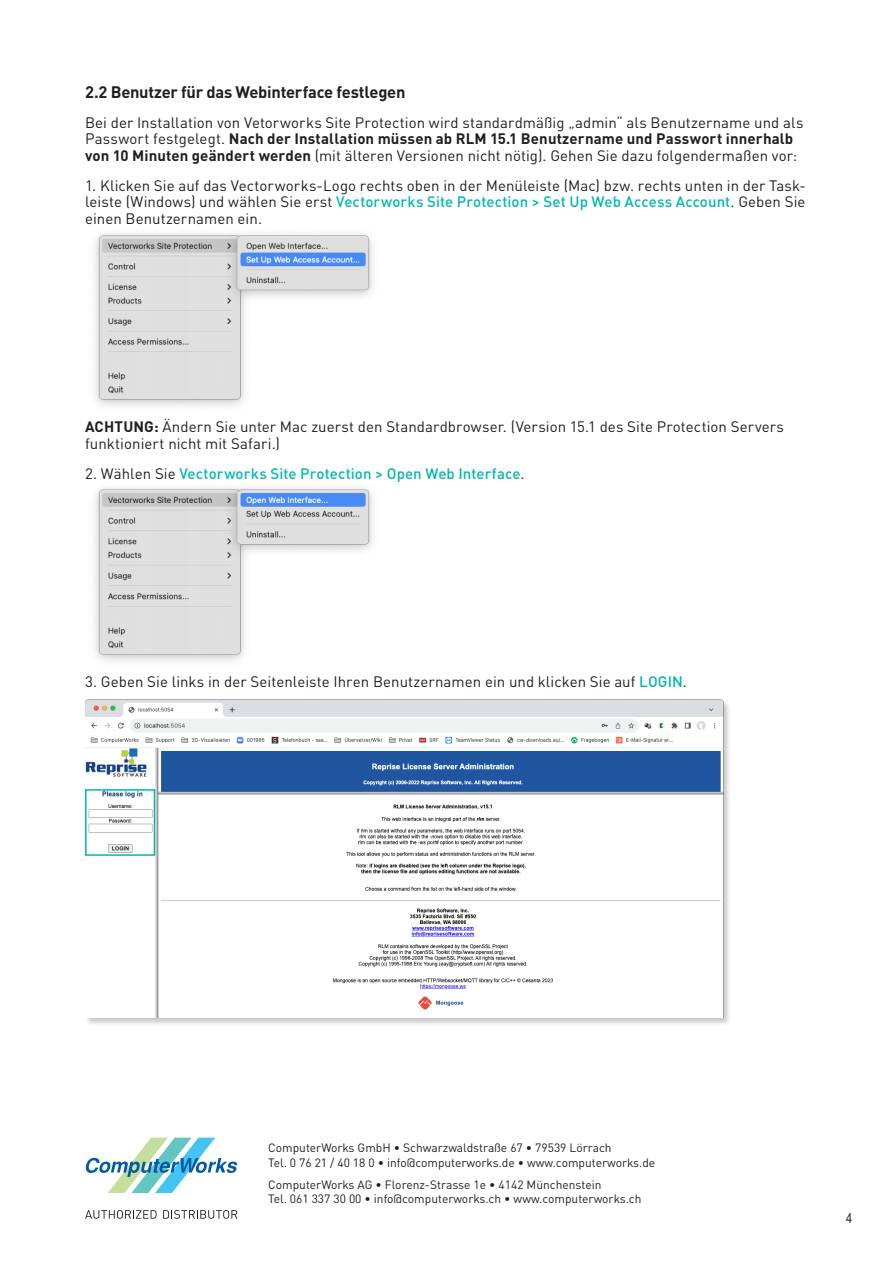
<style>
.page{position:relative;width:893px;height:1263px;background:#fff}
.page>*{position:absolute;margin:0;border:0;box-sizing:border-box;transform-origin:0 0}
.Zwischenüberschrift{font:700 16.5px "DIN Pro";letter-spacing:-.015em;color:#231f20}
.Fließtext{font:15px/16.5px "DIN Pro";letter-spacing:.005em;color:#231f20}
.Fließtext-2{font:500 15px "DIN Pro";letter-spacing:.005em;color:#00b8af}
.Notiz{font:13.5px "Arial Narrow";color:#231f20}
.t1{font:12px/14.4px "DIN Pro";color:#231f20}
.s1{font-weight:700}
.s2{font-weight:500;color:#00b8af}
.s3{font-weight:400;color:#231f20}
</style>
<div class="page">
<svg style="left:86px;top:1138px;width:151px;height:55px"></svg>
<svg style="left:85px;top:1210px;width:72px;height:9px"></svg>
<svg style="left:163px;top:1210px;width:74px;height:9px"></svg>
<img style="left:94px;top:233px;width:280px;height:173px">
<img style="left:95px;top:487px;width:279px;height:174px">
<div style="left:85px;top:699px;width:647px;height:327px;background:#231f20;opacity:.25"></div>
<img style="left:85px;top:699px;width:638px;height:318px">
<div style="left:85px;top:789px;width:70px;height:67px;border:2px solid #00b8af"></div>
<p class="Zwischenüberschrift" style="left:85px;top:78px;width:322px">2.2 Benutzer für das Webinterface festlegen</p>
<p class="Fließtext" style="left:85px;top:112px;width:720px">Bei der Installation von Vetorworks Site Protection wird standardmäßig „admin“ als Benutzername und als<br>Passwort festgelegt. <span class="s1">Nach der Installation müssen ab RLM 15.1 Benutzername und Passwort innerhalb von 10 Minuten geändert werden</span> (mit älteren Versionen nicht nötig). Gehen Sie dazu folgendermaßen vor:</p>
<p class="Fließtext" style="left:85px;top:175px;width:722px;text-align:justify">1. Klicken Sie auf das Vectorworks-Logo rechts oben in der Menüleiste (Mac) bzw. rechts unten in der Task&shy;leiste (Windows) und wählen Sie erst <span class="s2">Vectorworks Site Protection &gt; Set Up Web Access Account</span>. Geben Sie einen Benutzernamen ein.</p>
<p class="Fließtext" style="left:85px;top:417px;width:700px"><span class="s1">ACHTUNG:</span> Ändern Sie unter Mac zuerst den Standardbrowser. (Version 15.1 des Site Protection Servers funktioniert nicht mit Safari.)</p>
<p class="Fließtext-2" style="left:85px;top:461px;width:441px"><span class="s3">2. Wählen Sie</span> Vectorworks Site Protection &gt; Open Web Interface<span class="s3">.</span></p>
<p class="Fließtext" style="left:85px;top:672px;width:603px">3. Geben Sie links in der Seitenleiste Ihren Benutzernamen ein und klicken Sie auf <span class="s2">LOGIN</span>.</p>
<p class="t1" style="left:268px;top:1139px;width:389px">ComputerWorks GmbH • Schwarzwaldstraße 67 • 79539 Lörrach<br>Tel. 0 76 21 / 40 18 0 • info@computerworks.de • www.computerworks.de</p>
<p class="t1" style="left:268px;top:1176px;width:375px">ComputerWorks AG • Florenz-Strasse 1e • 4142 Münchenstein<br>Tel. 061 337 30 00 • info@computerworks.ch • www.computerworks.ch</p>
<p class="Notiz" style="left:846px;top:1209px;width:8px">4</p>
</div>
